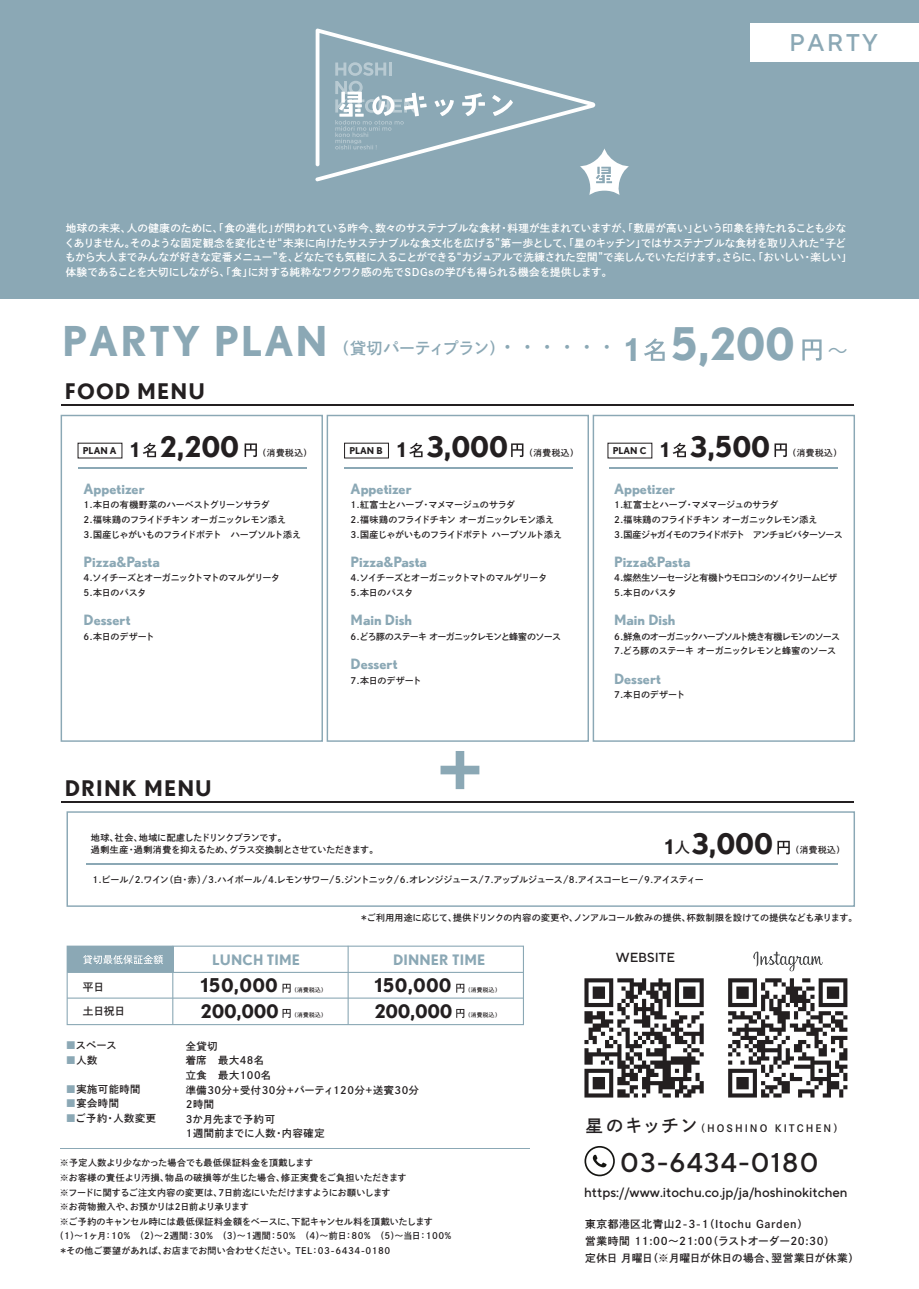
<style>
.page{position:relative;width:919px;height:1289px;background:#fff}
.page>*{position:absolute;margin:0;border:0;box-sizing:border-box;transform-origin:0 0}
.t1{font:900 56.85px "Shin Go Pro";color:#8ba8b5}
.t2{font:700 40.95px "Nobel";letter-spacing:.05em;color:#8ba8b5}
.t3{font:700 28.8px "Nobel";color:#231f20}
.t4{font:500 27.15px "TT Norms Pro";letter-spacing:.05em;color:#231f20}
.t5{font:500 24.15px "TT Norms Pro";letter-spacing:.1em;color:#8ba8b5}
.t6{font:700 21.45px "Nobel";letter-spacing:.05em;color:#231f20}
.t7{font:19.8px "Koz Go Pr 6 N";color:#8ba8b5}
.t8{font:700 18.9px "Nobel";letter-spacing:.025em;color:#231f20}
.t9{font:15.9px "DNP Shuei Go Kin Std B";letter-spacing:-.02em;color:#8ba8b5}
.t10{font:700 14.4px "Nobel";letter-spacing:.01em;color:#8ba8b5}
.t11{font:700 14.1px "Nobel";color:#8ba8b5}
.t12{font:500 13.35px "TT Norms Pro";color:#231f20}
.t13{font:500 13.2px "TT Norms Pro";color:#231f20}
.t14{font:10.65px/17.4px "DNP Shuei Go Kin Std B";letter-spacing:.055em;color:#231f20}
.t15{font:10.5px/14.5px "DNP Shuei Go Kin Std B";letter-spacing:-.005em;color:#fff}
.t16{font:10.2px/14.5px "DNP Shuei Go Kin Std B";letter-spacing:.055em;color:#231f20}
.t17{font:10.05px "DNP Shuei Go Kin Std B";letter-spacing:.2em;color:#231f20}
.t18{font:700 9.45px "Nobel";color:#231f20}
.t19{font:9px/14.5px "DNP Shuei Go Kin Std B";letter-spacing:-.025em;color:#231f20}
.t20{font:9px/14.5px "DNP Shuei Go Kin Std B";letter-spacing:.005em;color:#231f20}
.t21{font:9px "DNP Shuei Go Kin Std B";letter-spacing:-.045em;color:#231f20}
.t22{font:9px/14.5px "DNP Shuei Go Kin Std B";letter-spacing:-.055em;color:#231f20}
.t23{font:9px/14.5px "DNP Shuei Go Kin Std B";letter-spacing:-.085em;color:#231f20}
.t24{font:9px "DNP Shuei Go Kin Std B";letter-spacing:.01em;color:#231f20}
.t25{font:9px/14.5px "DNP Shuei Go Kin Std B";letter-spacing:-.06em;color:#231f20}
.t26{font:8.7px "DNP Shuei Go Kin Std B";letter-spacing:.055em;color:#231f20}
.t27{font:5.7px "DNP Shuei Go Kin Std B";letter-spacing:.055em;color:#231f20}
.s1{font-family:"Koz Go Pr 6 N";font-size:18.9px}
.s2{font-family:"Nobel";font-weight:700;font-size:31.05px}
.s3{font-family:"Nobel";font-weight:700;font-size:44.7px}
.s4{font-size:19.95px}
.s5{font-size:28.8px}
.s6{font-family:"DNP Shuei Go Kin Std B";font-weight:400;font-size:15.3px}
.s7{color:#8ba8b5}
.s8{font-size:17.1px}
</style>
<div class="page">
<svg style="left:584px;top:978px;width:119px;height:119px"></svg>
<svg style="left:728px;top:978px;width:119px;height:119px"></svg>
<img style="left:753px;top:951px;width:70px;height:21px">
<div style="left:0;top:0;width:918px;height:298px;background:#8ba8b5"></div>
<svg style="left:315px;top:29px;width:314px;height:166px"></svg>
<div style="left:750px;top:24px;width:168px;height:38px;background:#fff"></div>
<div style="left:61px;top:415px;width:262px;height:326px;border:1px solid #8ba8b5"></div>
<div style="left:326px;top:415px;width:263px;height:326px;border:1px solid #8ba8b5"></div>
<div style="left:592px;top:415px;width:262px;height:326px;border:1px solid #8ba8b5"></div>
<hr style="left:61px;top:404px;width:793px;height:2px;background:#231f20">
<svg style="left:143px;top:443px;width:13px;height:14px"></svg>
<svg style="left:244px;top:443px;width:13px;height:14px"></svg>
<svg style="left:409px;top:443px;width:13px;height:14px"></svg>
<svg style="left:511px;top:443px;width:12px;height:14px"></svg>
<svg style="left:672px;top:443px;width:14px;height:14px"></svg>
<svg style="left:774px;top:443px;width:12px;height:14px"></svg>
<hr style="left:78px;top:467px;width:228px;height:1px;background:#8ba8b5">
<hr style="left:345px;top:467px;width:228px;height:1px;background:#8ba8b5">
<hr style="left:609px;top:467px;width:228px;height:1px;background:#8ba8b5">
<div style="left:66px;top:811px;width:788px;height:95px;border:1px solid #8ba8b5"></div>
<hr style="left:61px;top:801px;width:793px;height:1px;background:#231f20">
<hr style="left:87px;top:863px;width:751px;height:2px;background:#8ba8b5">
<div style="left:584px;top:1145px;width:30px;height:31px;border:2px solid #151512;border-radius:50%"></div>
<svg style="left:592px;top:1154px;width:14px;height:13px"></svg>
<hr style="left:61px;top:1147px;width:469px;height:1px;background:#8ba8b5">
<svg style="left:777px;top:840px;width:12px;height:14px"></svg>
<div style="left:67px;top:945px;width:457px;height:80px;border:1px solid #8ba8b5"></div>
<div style="left:67px;top:946px;width:106px;height:25px;background:#8ba8b5"></div>
<svg style="left:83px;top:955px;width:80px;height:9px"></svg>
<hr style="left:67px;top:971px;width:456px;height:1px;background:#8ba8b5">
<hr style="left:67px;top:997px;width:456px;height:1px;background:#8ba8b5">
<hr style="left:172px;top:945px;width:1px;height:79px;background:#8ba8b5">
<hr style="left:347px;top:945px;width:1px;height:79px;background:#8ba8b5">
<svg style="left:282px;top:983px;width:8px;height:9px"></svg>
<svg style="left:456px;top:983px;width:8px;height:9px"></svg>
<svg style="left:282px;top:1009px;width:8px;height:8px"></svg>
<svg style="left:456px;top:1009px;width:8px;height:8px"></svg>
<svg style="left:644px;top:338px;width:20px;height:23px"></svg>
<svg style="left:802px;top:339px;width:19px;height:21px"></svg>
<h3 class="t5" style="left:789px;top:25px;width:90px">PARTY</h3>
<p class="t15" style="left:65px;top:220px;width:788px">地球の未来、人の健康のために、「食の進化」が問われている昨今、数々のサステナブルな食材・料理が生まれていますが、「敷居が高い」という印象を持たれることも少なくありません。そのような固定観念を変化させ“未来に向けたサステナブルな食文化を広げる”第一歩として、「星のキッチン」ではサステナブルな食材を取り入れた“子どもから大人までみんなが好きな定番メニュー”を、どなたでも気軽に入ることができる“カジュアルで洗練された空間”で楽しんでいただけます。さらに、「おいしい・楽しい」体験であることを大切にしながら、「食」に対する純粋なワクワク感の先でSDGsの学びも得られる機会を提供します。</p>
<h2 class="t2" style="left:62px;top:316px;width:267px">PARTY PLAN</h2>
<h3 class="t9" style="left:333px;top:336px;width:463px">（貸切パーティプラン）<span class="s1">・・・・・・</span> <span class="s2">1</span> <span class="s3">5,200</span></h3>
<h3 class="t6" style="left:65px;top:379px;width:141px">FOOD MENU</h3>
<h3 class="t7" style="left:827px;top:339px;width:21px">～</h3>
<p class="t18" style="left:83px;top:445px;width:158px">PLAN A <span class="s4">1</span> <span class="s5">2,200</span></p>
<p class="t26" style="left:257px;top:446px;width:56px">（消費税込）</p>
<p class="t18" style="left:349px;top:445px;width:160px">PLAN B <span class="s4">1</span> <span class="s5">3,000</span></p>
<p class="t26" style="left:524px;top:446px;width:56px">（消費税込）</p>
<p class="t18" style="left:612px;top:445px;width:159px">PLAN C <span class="s4">1</span> <span class="s5">3,500</span></p>
<p class="t26" style="left:787px;top:446px;width:56px">（消費税込）</p>
<h3 class="t11" style="left:84px;top:480px;width:63px">Appetizer</h3>
<p class="t19" style="left:84px;top:497px;width:219px">1.本日の有機野菜のハーベストグリーンサラダ<br>2.福味鶏のフライドチキンオーガニックレモン添え<br>3.国産じゃがいものフライドポテト　ハーブソルト添え</p>
<h3 class="t11" style="left:84px;top:553px;width:78px">Pizza&amp;Pasta</h3>
<p class="t19" style="left:84px;top:570px;width:198px">4.ソイチーズとオーガニックトマトのマルゲリータ<br>5.本日のパスタ</p>
<h3 class="t11" style="left:84px;top:611px;width:48px">Dessert</h3>
<p class="t19" style="left:84px;top:629px;width:72px">6.本日のデザート</p>
<h3 class="t11" style="left:350px;top:480px;width:63px">Appetizer</h3>
<p class="t19" style="left:350px;top:497px;width:213px">1.紅富士とハーブ・マメマージュのサラダ<br>2.福味鶏のフライドチキン オーガニックレモン添え<br>3.国産じゃがいものフライドポテト ハーブソルト添え</p>
<h3 class="t11" style="left:350px;top:553px;width:78px">Pizza&amp;Pasta</h3>
<p class="t19" style="left:350px;top:570px;width:198px">4.ソイチーズとオーガニックトマトのマルゲリータ<br>5.本日のパスタ</p>
<h3 class="t11" style="left:350px;top:611px;width:63px">Main Dish</h3>
<p class="t23" style="left:350px;top:629px;width:212px">6.どろ豚のステーキ オーガニックレモンと蜂蜜のソース</p>
<h3 class="t11" style="left:350px;top:655px;width:48px">Dessert</h3>
<p class="t19" style="left:350px;top:672px;width:72px">7.本日のデザート</p>
<h3 class="t11" style="left:614px;top:480px;width:63px">Appetizer</h3>
<p class="t22" style="left:614px;top:497px;width:230px">1.紅富士とハーブ・マメマージュのサラダ<br>2.福味鶏のフライドチキン オーガニックレモン添え<br>3.国産ジャガイモのフライドポテト　アンチョビバターソース</p>
<h3 class="t11" style="left:614px;top:553px;width:78px">Pizza&amp;Pasta</h3>
<p class="t23" style="left:614px;top:570px;width:224px">4.燦然生ソーセージと有機トウモロコシのソイクリームピザ<br>5.本日のパスタ</p>
<h3 class="t11" style="left:614px;top:611px;width:63px">Main Dish</h3>
<p class="t25" style="left:614px;top:629px;width:228px">6.鮮魚のオーガニックハープソルト焼き有機レモンのソース<br>7.どろ豚のステーキ オーガニックレモンと蜂蜜のソース</p>
<h3 class="t11" style="left:614px;top:670px;width:48px">Dessert</h3>
<p class="t19" style="left:614px;top:687px;width:72px">7.本日のデザート</p>
<h1 class="t1" style="left:438px;top:725px;width:45px">+</h1>
<h3 class="t6" style="left:65px;top:775px;width:148px">DRINK MENU</h3>
<p class="t19" style="left:91px;top:831px;width:289px;line-height:12px">地球、社会、地域に配慮したドリンクプランです。<br>過剰生産・過剰消費を抑えるため、グラス交換制とさせていただきます。</p>
<h3 class="t3" style="left:665px;top:826px;width:109px"><span class="s4">1</span><span class="s6">人</span>3,000</h3>
<p class="t21" style="left:92px;top:873px;width:612px">1.ビール/2.ワイン（白・赤）/3.ハイボール/4.レモンサワー/5.ジントニック/6.オレンジジュース/7.アップルジュース/8.アイスコーヒー/9.アイスティー</p>
<p class="t26" style="left:790px;top:843px;width:56px">（消費税込）</p>
<p class="t24" style="left:359px;top:911px;width:499px">＊ご利用用途に応じて、提供ドリンクの内容の変更や、ノンアルコール飲みの提供、杯数制限を設けての提供なども承ります。</p>
<p class="t14" style="left:83px;top:977px;width:23px">平日</p>
<p class="t14" style="left:83px;top:1001px;width:44px">土日祝日</p>
<h3 class="t10" style="left:212px;top:951px;width:89px">LUNCH TIME</h3>
<h3 class="t10" style="left:393px;top:951px;width:94px">DINNER TIME</h3>
<h3 class="t8" style="left:201px;top:974px;width:78px">150,000</h3>
<p class="t27" style="left:291px;top:985px;width:37px">（消費税込）</p>
<h3 class="t8" style="left:374px;top:974px;width:78px">150,000</h3>
<p class="t27" style="left:465px;top:985px;width:37px">（消費税込）</p>
<h3 class="t8" style="left:201px;top:999px;width:79px">200,000</h3>
<p class="t27" style="left:291px;top:1010px;width:37px">（消費税込）</p>
<h3 class="t8" style="left:374px;top:999px;width:79px">200,000</h3>
<p class="t27" style="left:465px;top:1010px;width:37px">（消費税込）</p>
<p class="t13" style="left:615px;top:947px;width:61px">WEBSITE</p>
<p class="t16" style="left:184px;top:1038px;width:236px">全貸切<br>着席　最大48名<br>立食　最大100名<br>準備30分＋受付30分+パーティ120分＋送賓30分<br>２時間<br>3か月先まで予約可<br>1週間前までに人数・内容確定</p>
<p class="t20" style="left:59px;top:1155px;width:395px">※予定人数より少なかった場合でも最低保証料金を頂戴します<br>※お客様の責任より汚損、物品の破損等が生じた場合、修正実費をご負担いただきます<br>※フードに関するご注文内容の変更は、7日前迄にいただけますようにお願いします<br>※お荷物搬入や、お預かりは2日前より承ります<br>※ご予約のキャンセル時には最低保証料金額をベースに、下記キャンセル料を頂戴いたします<br>(1)～1ヶ月：10％　(2)～2週間：30％　(3)～1週間：50％　(4)～前日：80％　(5)～当日：100％＊その他ご要望があれば、お店までお問い合わせください。TEL：03-6434-0180</p>
<h3 class="t4" style="left:620px;top:1142px;width:200px">03-6434-0180</h3>
<p class="t16" style="left:66px;top:1037px;width:52px"><span class="s7">■</span>スペース</p>
<p class="t16" style="left:66px;top:1052px;width:33px"><span class="s7">■</span>人数</p>
<p class="t16" style="left:66px;top:1081px;width:76px"><span class="s7">■</span>実施可能時間</p>
<p class="t16" style="left:66px;top:1096px;width:54px"><span class="s7">■</span>宴会時間</p>
<p class="t16" style="left:66px;top:1110px;width:92px"><span class="s7">■</span>ご予約・人数変更</p>
<p class="t17" style="left:586px;top:1121px;width:259px"><span class="s8">星のキッチン</span>（HOSHINO KITCHEN）</p>
<p class="t12" style="left:584px;top:1182px;width:265px">https://www.itochu.co.jp/ja/hoshinokitchen</p>
<p class="t14" style="left:585px;top:1214px;width:275px">東京都港区北青山2-3-1（Itochu Garden）<br>営業時間 11:00～21:00（ラストオーダー20:30）<br>定休日 月曜日（※月曜日が休日の場合、翌営業日が休業）</p>
</div>
